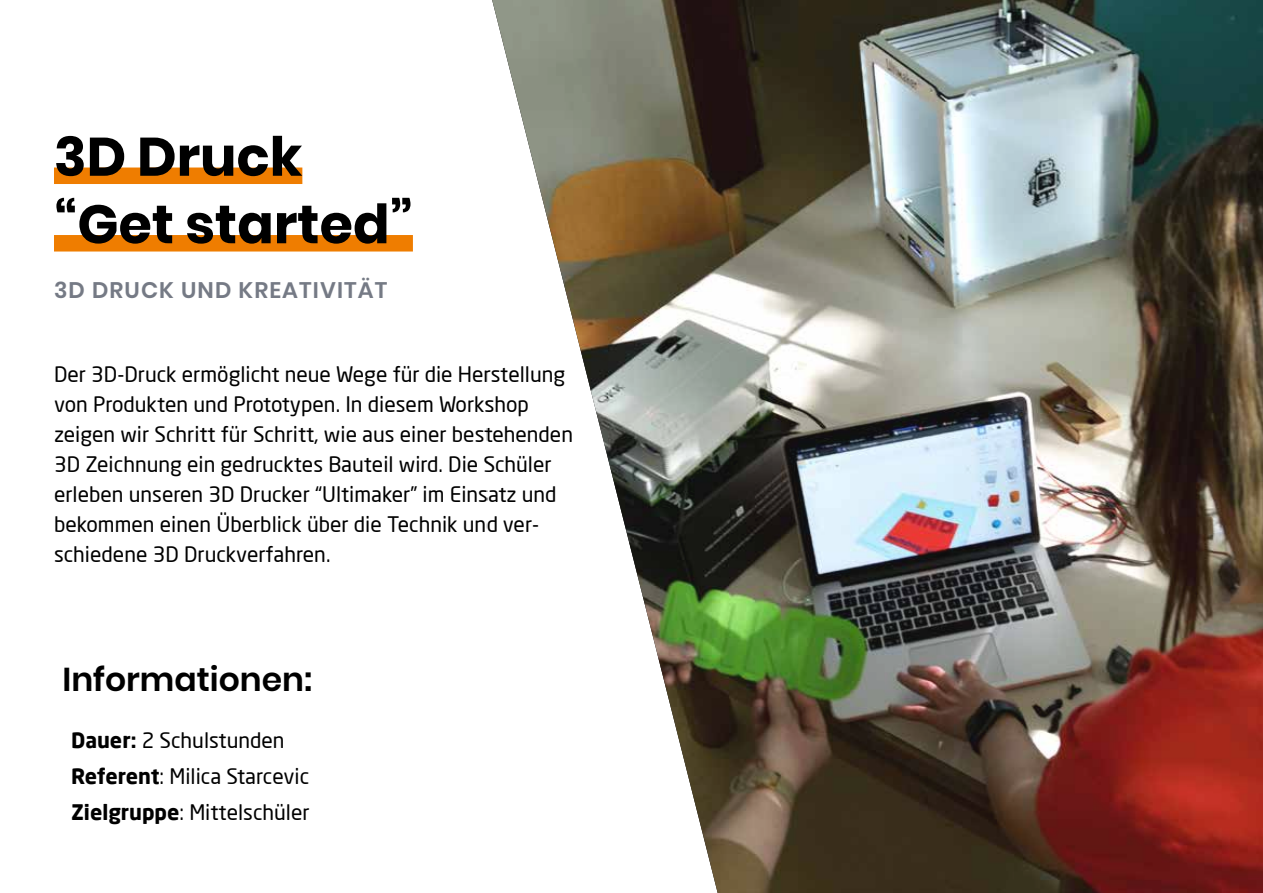
<style>
.page{position:relative;width:1263px;height:893px;background:#fff}
.page>*{position:absolute;margin:0;border:0;box-sizing:border-box;transform-origin:0 0}
.t1{font:700 54px/67.5px "Poppins";color:#000}
.t2{font:600 33px "Poppins";color:#000}
.t3{font:600 22.5px "Poppins";letter-spacing:.05em;color:#757a85}
.t4{font:21px/30px "Neo Sans Pro";color:#000}
.s1{font-weight:700}
</style>
<div class="page">
<div style="left:54px;top:168px;width:248px;height:16px;background:#ef7d00"></div>
<div style="left:54px;top:235px;width:359px;height:17px;background:#ef7d00"></div>
<img style="left:492px;top:0;width:771px;height:893px">
<h1 class="t1" style="left:54px;top:123px;width:360px">3D Druck “Get started”</h1>
<p class="t3" style="left:54px;top:277px;width:335px">3D DRUCK UND KREATIVITÄT</p>
<p class="t4" style="left:54px;top:359px;width:521px">Der 3D-Druck ermöglicht neue Wege für die Herstellung von Produkten und Prototypen. In diesem Workshop zeigen wir Schritt für Schritt, wie aus einer bestehenden 3D Zeichnung ein gedrucktes Bauteil wird. Die Schüler erleben unseren 3D Drucker “Ultimaker” im Einsatz und bekommen einen Überblick über die Technik und ver&shy;schiedene 3D Druckverfahren.</p>
<h2 class="t2" style="left:63px;top:660px;width:251px">Informationen:</h2>
<p class="t4" style="left:71px;top:722px;width:240px;line-height:36px"><span class="s1">Dauer:</span> 2 Schulstunden<br><span class="s1">Referent</span>: Milica Starcevic<br><span class="s1">Zielgruppe</span>: Mittelschüler</p>
</div>
